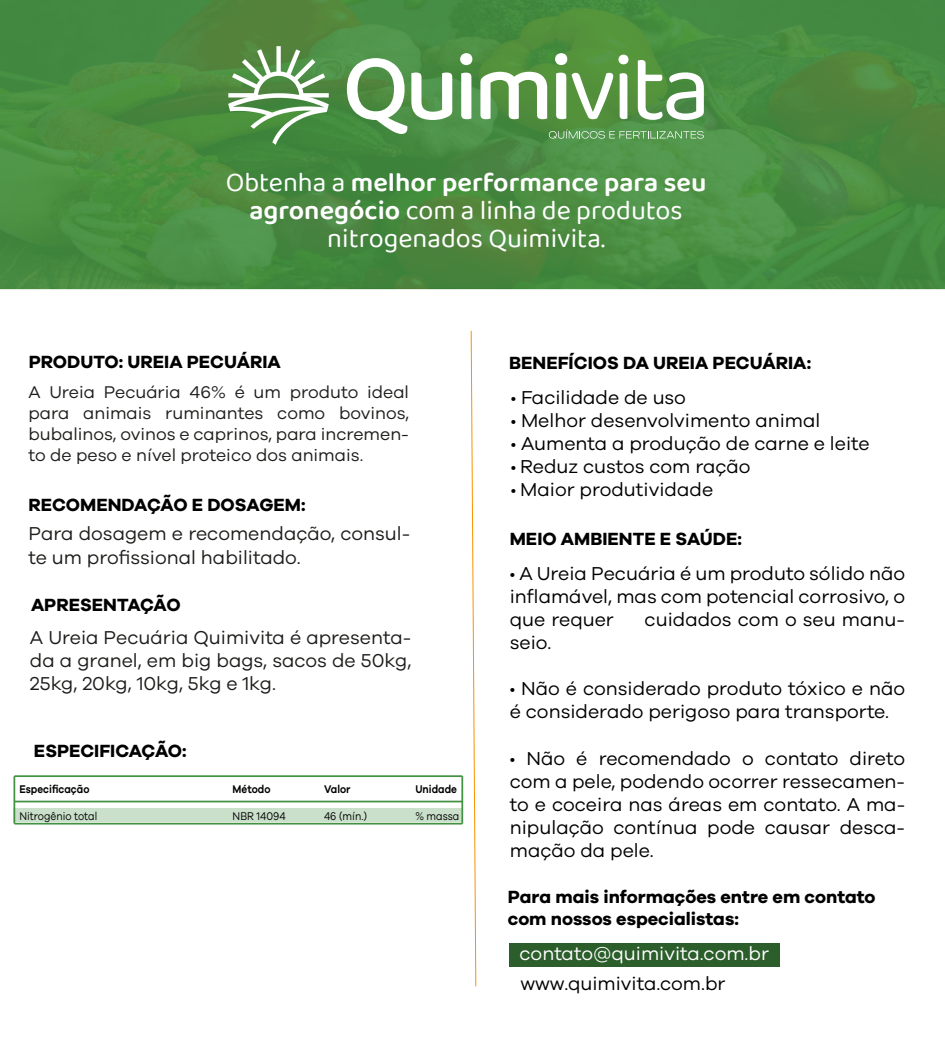
<style>
.page{position:relative;width:945px;height:1039px;background:#fff}
.page>*{position:absolute;margin:0;border:0;box-sizing:border-box;transform-origin:0 0}
.t1{font:27.12px/28px "Baloo 2";color:#fff;text-align:center}
.t2{font:19.25px/23.1px "Galano Grotesque";color:#000;text-align:justify}
.t3{font:19.25px/23.1px "Galano Grotesque";color:#1d1d1b}
.t4{font:19.25px "Galano Grotesque";color:#fff}
.t5{font:700 18.2px/21.9px "Galano Grotesque";color:#000}
.t6{font:17.5px/21px "Galano Grotesque";color:#1d1d1b;text-align:justify}
.t7{font:11.46px "Galano Grotesque";color:#000;scale:.88 1}
.t8{font:600 11.46px "Galano Grotesque";color:#000;scale:.88 1}
.s1{font-weight:600}
.s2{font-family:"Myriad Pro"}
</style>
<div class="page">
<div style="left:509px;top:942px;width:270px;height:24px;background:#2c5e2b"></div>
<svg style="left:0;top:0;width:945px;height:289px;fill:#498b40"></svg>
<svg style="left:228px;top:46px;width:101px;height:99px"></svg>
<svg style="left:549px;top:129px;width:155px;height:9px"></svg>
<svg style="left:347px;top:58px;width:105px;height:76px"></svg>
<svg style="left:460px;top:53px;width:12px;height:66px"></svg>
<svg style="left:480px;top:72px;width:67px;height:47px"></svg>
<svg style="left:555px;top:53px;width:73px;height:66px"></svg>
<svg style="left:638px;top:60px;width:66px;height:60px"></svg>
<svg style="left:470px;top:330px;width:7px;height:656px"></svg>
<div style="left:13px;top:807px;width:449px;height:14px;background:#cae0ca"></div>
<hr style="left:14px;top:775px;width:448px;height:1px;background:#439142">
<hr style="left:14px;top:775px;width:1px;height:48px;background:#439142">
<hr style="left:461px;top:775px;width:2px;height:48px;background:#439142">
<hr style="left:14px;top:822px;width:448px;height:2px;background:#439142">
<hr style="left:14px;top:800px;width:448px;height:2px;background:#439142">
<h1 class="t1" style="left:226px;top:169px;width:482px">Obtenha a <span class="s1">melhor performance para seu agronegócio</span> com a linha de produtos nitrogenados Quimivita.</h1>
<p class="t5" style="left:29px;top:350px;width:254px">PRODUTO: UREIA PECUÁRIA</p>
<p class="t6" style="left:29px;top:381px;width:382px">A Ureia Pecuária 46% é um produto ideal para animais ruminantes como bovinos, bubalinos, ovinos e caprinos, para incremen&shy;to de peso e nível proteico dos animais.</p>
<p class="t5" style="left:29px;top:493px;width:279px">RECOMENDAÇÃO E DOSAGEM:</p>
<p class="t3" style="left:29px;top:521px;width:383px">Para dosagem e recomendação, consul&shy;te um profissional habilitado.</p>
<p class="t5" style="left:31px;top:592px;width:151px">APRESENTAÇÃO</p>
<p class="t3" style="left:30px;top:625px;width:383px;text-align:justify">A Ureia Pecuária Quimivita é apresenta&shy;da a granel, em big bags, sacos de 50kg, 25kg, 20kg, 10kg, 5kg e 1kg.</p>
<p class="t5" style="left:34px;top:739px;width:154px">ESPECIFICAÇÃO:</p>
<p class="t8" style="left:19px;top:782px;width:81px">Especificação</p>
<p class="t8" style="left:233px;top:782px;width:44px">Método</p>
<p class="t8" style="left:324px;top:782px;width:32px">Valor</p>
<p class="t8" style="left:415px;top:782px;width:49px">Unidade</p>
<p class="t7" style="left:19px;top:808px;width:90px">Nitrogênio total</p>
<p class="t7" style="left:233px;top:808px;width:62px">NBR 14094</p>
<p class="t7" style="left:324px;top:808px;width:50px">46 (mín.)</p>
<p class="t7" style="left:415px;top:808px;width:52px">% massa</p>
<p class="t5" style="left:509px;top:351px;width:304px">BENEFÍCIOS DA UREIA PECUÁRIA:</p>
<p class="t2" style="left:511px;top:385px;width:177px"><span class="s2">•</span> Facilidade de uso</p>
<p class="t2" style="left:511px;top:408px;width:311px"><span class="s2">•</span> Melhor desenvolvimento animal</p>
<p class="t2" style="left:511px;top:431px;width:361px"><span class="s2">•</span> Aumenta a produção de carne e leite</p>
<p class="t2" style="left:511px;top:454px;width:241px"><span class="s2">•</span> Reduz custos com ração</p>
<p class="t2" style="left:511px;top:477px;width:204px"><span class="s2">•</span> Maior produtividade</p>
<p class="t5" style="left:510px;top:527px;width:234px">MEIO AMBIENTE E SAÚDE:</p>
<p class="t2" style="left:510px;top:560px;width:397px"><span class="s2">•</span> A Ureia Pecuária é um produto sólido não inflamável, mas com potencial corrosivo, o que requer</p>
<p class="t2" style="left:645px;top:607px;width:262px">cuidados com o seu manu-</p>
<p class="t2" style="left:510px;top:630px;width:43px">seio.</p>
<p class="t2" style="left:510px;top:676px;width:397px"><span class="s2">•</span> Não é considerado produto tóxico e não é considerado perigoso para transporte.</p>
<p class="t2" style="left:510px;top:745px;width:397px"><span class="s2">•</span> Não é recomendado o contato direto com a pele, podendo ocorrer ressecamen&shy;to e coceira nas áreas em contato. A ma&shy;nipulação contínua pode causar desca&shy;mação da pele.</p>
<p class="t5" style="left:508px;top:885px;width:369px">Para mais informações entre em contato com nossos especialistas:</p>
<p class="t4" style="left:520px;top:941px;width:251px">contato@quimivita.com.br</p>
<p class="t2" style="left:520px;top:971px;width:207px">www.quimivita.com.br</p>
</div>
